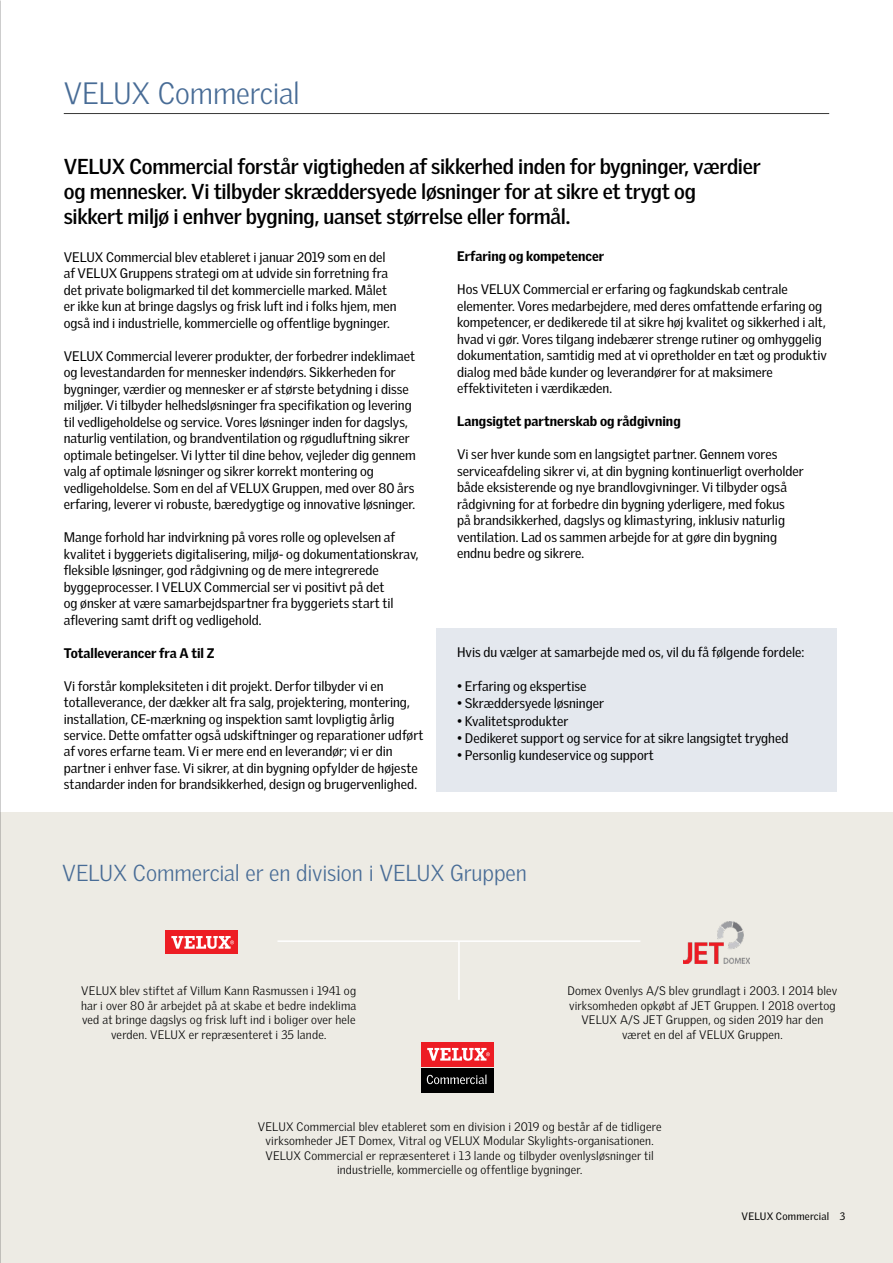
<style>
.page{position:relative;width:893px;height:1263px;background:#fff}
.page>*{position:absolute;margin:0;border:0;box-sizing:border-box;transform-origin:0 0}
.t1{font:300 30px "Velux Gothic";letter-spacing:-.005em;color:#486c96}
.t2{font:300 22.5px "Velux Gothic";letter-spacing:-.005em;color:#486c96}
.t3{font:700 21px/25.2px "Velux Gothic";letter-spacing:-.015em;color:#000}
.t4{font:13.5px/16.5px "Velux Gothic";color:#000}
.t5{font:900 13.5px "Velux Gothic";color:#000}
.t6{font:300 12px/14.4px "Velux Gothic";letter-spacing:.015em;color:#000;text-align:center}
.t7{font:10.5px "Velux Gothic";letter-spacing:.015em;color:#000}
</style>
<div class="page">
<div style="left:0;top:812px;width:893px;height:451px;background:#edebe4"></div>
<hr style="left:64px;top:113px;width:765px;height:1px;background:#383837">
<div style="left:436px;top:628px;width:400px;height:163px;background:#e4e8ee"></div>
<img style="left:0;top:334px;width:1px;height:280px">
<div style="left:421px;top:1042px;width:72px;height:24px;background:#ed1d24"></div>
<svg style="left:427px;top:1048px;width:63px;height:13px"></svg>
<div style="left:421px;top:1068px;width:72px;height:24px;background:#000"></div>
<svg style="left:427px;top:1074px;width:59px;height:10px"></svg>
<div style="left:165px;top:930px;width:72px;height:24px;background:#ed1d24"></div>
<svg style="left:171px;top:936px;width:63px;height:13px"></svg>
<hr style="left:277px;top:940px;width:363px;height:2px;background:#fff">
<hr style="left:458px;top:941px;width:2px;height:59px;background:#fff">
<img style="left:683px;top:921px;width:66px;height:42px">
<img style="left:0;top:0;width:1px;height:323px">
<h1 class="t1" style="left:64px;top:71px;width:238px">VELUX Commercial</h1>
<h3 class="t3" style="left:64px;top:152px;width:698px">VELUX Commercial forstår vigtigheden af sikkerhed inden for bygninger, værdier og mennesker. Vi tilbyder skræddersyede løsninger for at sikre et trygt og sikkert miljø i enhver bygning, uanset størrelse eller formål.</h3>
<p class="t4" style="left:64px;top:247px;width:334px">VELUX Commercial blev etableret i januar 2019 som en del af VELUX Gruppens strategi om at udvide sin forretning fra det private boligmarked til det kommercielle marked. Målet er ikke kun at bringe dagslys og frisk luft ind i folks hjem, men også ind i industrielle, kommercielle og offentlige bygninger.</p>
<p class="t4" style="left:64px;top:346px;width:354px">VELUX Commercial leverer produkter, der forbedrer indeklimaet og levestandarden for mennesker indendørs. Sikkerheden for bygninger, værdier og mennesker er af største betydning i disse miljøer. Vi tilbyder helhedsløsninger fra specifikation og levering til vedligeholdelse og service. Vores løsninger inden for dagslys, naturlig ventilation, og brandventilation og røgudluftning sikrer optimale betingelser. Vi lytter til dine behov, vejleder dig gennem valg af optimale løsninger og sikrer korrekt montering og vedligeholdelse. Som en del af VELUX Gruppen, med over 80 års erfaring, leverer vi robuste, bæredygtige og innovative løsninger.</p>
<p class="t4" style="left:64px;top:528px;width:356px">Mange forhold har indvirkning på vores rolle og oplevelsen af kvalitet i byggeriets digitalisering, miljø- og dokumentationskrav, fleksible løsninger, god rådgivning og de mere integrerede byggeprocesser. I VELUX Commercial ser vi positivt på det<br>og ønsker at være samarbejdspartner fra byggeriets start til aflevering samt drift og vedligehold.</p>
<p class="t5" style="left:64px;top:642px;width:152px">Totalleverancer fra A til Z</p>
<p class="t4" style="left:64px;top:676px;width:361px">Vi forstår kompleksiteten i dit projekt. Derfor tilbyder vi en totalleverance, der dækker alt fra salg, projektering, montering, installation, CE-mærkning og inspektion samt lovpligtig årlig service. Dette omfatter også udskiftninger og reparationer udført af vores erfarne team. Vi er mere end en leverandør; vi er din partner i enhver fase. Vi sikrer, at din bygning opfylder de højeste standarder inden for brandsikkerhed, design og brugervenlighed.</p>
<p class="t5" style="left:457px;top:246px;width:149px">Erfaring og kompetencer</p>
<p class="t4" style="left:457px;top:280px;width:371px">Hos VELUX Commercial er erfaring og fagkundskab centrale elementer. Vores medarbejdere, med deres omfattende erfaring og kompetencer, er dedikerede til at sikre høj kvalitet og sikkerhed i alt, hvad vi gør. Vores tilgang indebærer strenge rutiner og omhyggelig dokumentation, samtidig med at vi opretholder en tæt og produktiv dialog med både kunder og leverandører for at maksimere effektiviteten i værdikæden.</p>
<p class="t5" style="left:457px;top:411px;width:225px">Langsigtet partnerskab og rådgivning</p>
<p class="t4" style="left:457px;top:445px;width:348px">Vi ser hver kunde som en langsigtet partner. Gennem vores serviceafdeling sikrer vi, at din bygning kontinuerligt overholder både eksisterende og nye brandlovgivninger. Vi tilbyder også rådgivning for at forbedre din bygning yderligere, med fokus<br>på brandsikkerhed, dagslys og klimastyring, inklusiv naturlig ventilation. Lad os sammen arbejde for at gøre din bygning endnu bedre og sikrere.</p>
<p class="t4" style="left:457px;top:643px;width:349px">Hvis du vælger at samarbejde med os, vil du få følgende fordele:</p>
<p class="t4" style="left:457px;top:677px;width:131px">• Erfaring og ekspertise</p>
<p class="t4" style="left:457px;top:694px;width:148px">• Skræddersyede løsninger</p>
<p class="t4" style="left:457px;top:711px;width:113px">• Kvalitetsprodukter</p>
<p class="t4" style="left:457px;top:728px;width:333px">• Dedikeret support og service for at sikre langsigtet tryghed</p>
<p class="t4" style="left:457px;top:746px;width:198px">• Personlig kundeservice og support</p>
<h2 class="t2" style="left:62px;top:856px;width:466px">VELUX Commercial er en division i VELUX Gruppen</h2>
<p class="t6" style="left:81px;top:983px;width:277px">VELUX blev stiftet af Villum Kann Rasmussen i 1941 og har i over 80 år arbejdet på at skabe et bedre indeklima ved at bringe dagslys og frisk luft ind i boliger over hele verden. VELUX er repræsenteret i 35 lande.</p>
<p class="t6" style="left:567px;top:983px;width:271px">Domex Ovenlys A/S blev grundlagt i 2003. I 2014 blev virksomheden opkøbt af JET Gruppen. I 2018 overtog VELUX A/S JET Gruppen, og siden 2019 har den været en del af VELUX Gruppen.</p>
<p class="t6" style="left:258px;top:1118px;width:405px">VELUX Commercial blev etableret som en division i 2019 og består af de tidligere virksomheder JET Domex, Vitral og VELUX Modular Skylights-organisationen.<br>VELUX Commercial er repræsenteret i 13 lande og tilbyder ovenlysløsninger til industrielle, kommercielle og offentlige bygninger.</p>
<p class="t7" style="left:742px;top:1208px;width:105px">VELUX Commercial 3</p>
</div>
